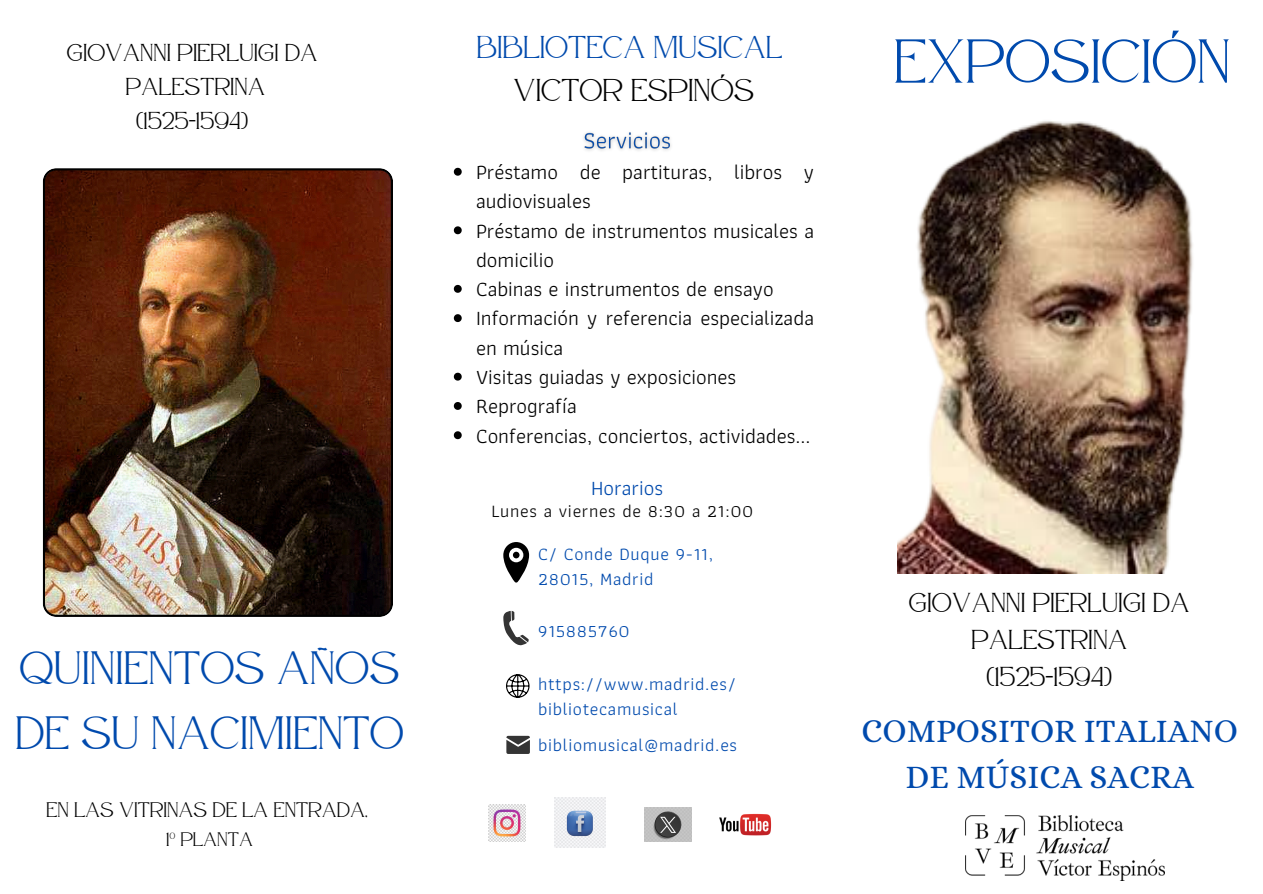
<style>
.page{position:relative;width:1263px;height:894px;background:#fff}
.page>*{position:absolute;margin:0;border:0;box-sizing:border-box;transform-origin:0 0}
.t1{font:61.8px "Atteron";color:#004aad}
.t2{font:46.65px/65.2px "Atteron";color:#004aad}
.t3{font:33px/46.2px "Alice";color:#004aad;text-align:center}
.t4{font:31.5px/43.8px "Atteron";color:#004aad;text-align:center}
.t5{font:27.3px/37.2px "Atteron";color:#000;text-align:center}
.t6{font:24.45px/33.9px "Atteron";color:#000;text-align:center}
.t7{font:21px/29.2px "Athiti";color:#000}
.t8{font:21px "Atteron";color:#000}
.t9{font:21px "Athiti";color:#004aad}
.t10{font:19.5px "Atteron";color:#000}
.t11{font:18px/24.8px "Athiti";letter-spacing:.04em;color:#004aad}
.t12{font:18px "Athiti";letter-spacing:.04em;color:#000}
.s1{color:#000}
</style>
<div class="page">
<svg style="left:503px;top:611px;width:26px;height:34px"></svg>
<svg style="left:506px;top:674px;width:24px;height:23px"></svg>
<svg style="left:506px;top:735px;width:24px;height:18px"></svg>
<img style="left:965px;top:815px;width:200px;height:65px">
<svg style="left:503px;top:542px;width:26px;height:40px"></svg>
<div style="left:513px;top:551px;width:6px;height:7px;background:#000;border-radius:50%"></div>
<img style="left:488px;top:804px;width:37px;height:37px">
<img style="left:645px;top:807px;width:47px;height:34px">
<img style="left:719px;top:813px;width:53px;height:23px">
<img style="left:555px;top:797px;width:50px;height:50px">
<img style="left:897px;top:121px;width:296px;height:452px">
<img style="left:43px;top:168px;width:350px;height:448px">
<img style="left:583px;top:132px;width:88px;height:19px">
<svg style="left:454px;top:168px;width:8px;height:8px"></svg>
<svg style="left:454px;top:226px;width:8px;height:8px"></svg>
<svg style="left:454px;top:285px;width:8px;height:8px"></svg>
<svg style="left:454px;top:314px;width:8px;height:8px"></svg>
<svg style="left:454px;top:372px;width:8px;height:8px"></svg>
<svg style="left:454px;top:402px;width:8px;height:8px"></svg>
<svg style="left:454px;top:431px;width:8px;height:8px"></svg>
<p class="t6" style="left:67px;top:35px;width:252px">GIOVANNI PIERLUIGI DA<br>PALESTRINA (1525-1594)</p>
<p class="t2" style="left:15px;top:635px;width:390px">QUINIENTOS AÑOS<br>DE SU NACIMIENTO</p>
<p class="t8" style="left:46px;top:797px;width:323px">EN LAS VITRINAS DE LA ENTRADA,</p>
<p class="t10" style="left:166px;top:827px;width:88px">1º PLANTA</p>
<p class="t4" style="left:477px;top:25px;width:308px">BIBLIOTECA MUSICAL<br><span class="s1">VICTOR ESPINÓS</span></p>
<p class="t7" style="left:476px;top:157px;width:340px">Préstamo de partituras, libros y audiovisuales</p>
<p class="t7" style="left:476px;top:215px;width:340px">Préstamo de instrumentos musicales a domicilio</p>
<p class="t7" style="left:476px;top:274px;width:299px">Cabinas e instrumentos de ensayo</p>
<p class="t7" style="left:476px;top:303px;width:340px">Información y referencia especializada en música</p>
<p class="t7" style="left:476px;top:362px;width:262px">Visitas guiadas y exposiciones</p>
<h6 class="t7" style="left:476px;top:391px;width:102px">Reprografía</h6>
<p class="t7" style="left:476px;top:420px;width:336px">Conferencias, conciertos, actividades...</p>
<p class="t9" style="left:591px;top:470px;width:74px">Horarios</p>
<p class="t12" style="left:491px;top:496px;width:264px">Lunes a viernes de 8:30 a 21:00</p>
<p class="t11" style="left:538px;top:541px;width:176px">C/ Conde Duque 9-11,<br>28015, Madrid</p>
<p class="t11" style="left:538px;top:617px;width:93px">915885760</p>
<h2 class="t11" style="left:538px;top:671px;width:200px">https://www.madrid.es/</h2>
<h6 class="t11" style="left:538px;top:696px;width:141px">bibliotecamusical</h6>
<h3 class="t11" style="left:538px;top:732px;width:200px">bibliomusical@madrid.es</h3>
<p class="t1" style="left:893px;top:25px;width:338px">EXPOSICIÓN</p>
<p class="t5" style="left:909px;top:583px;width:282px">GIOVANNI PIERLUIGI DA<br>PALESTRINA (1525-1594)</p>
<p class="t3" style="left:861px;top:707px;width:378px">COMPOSITOR ITALIANO<br>DE MÚSICA SACRA</p>
</div>
